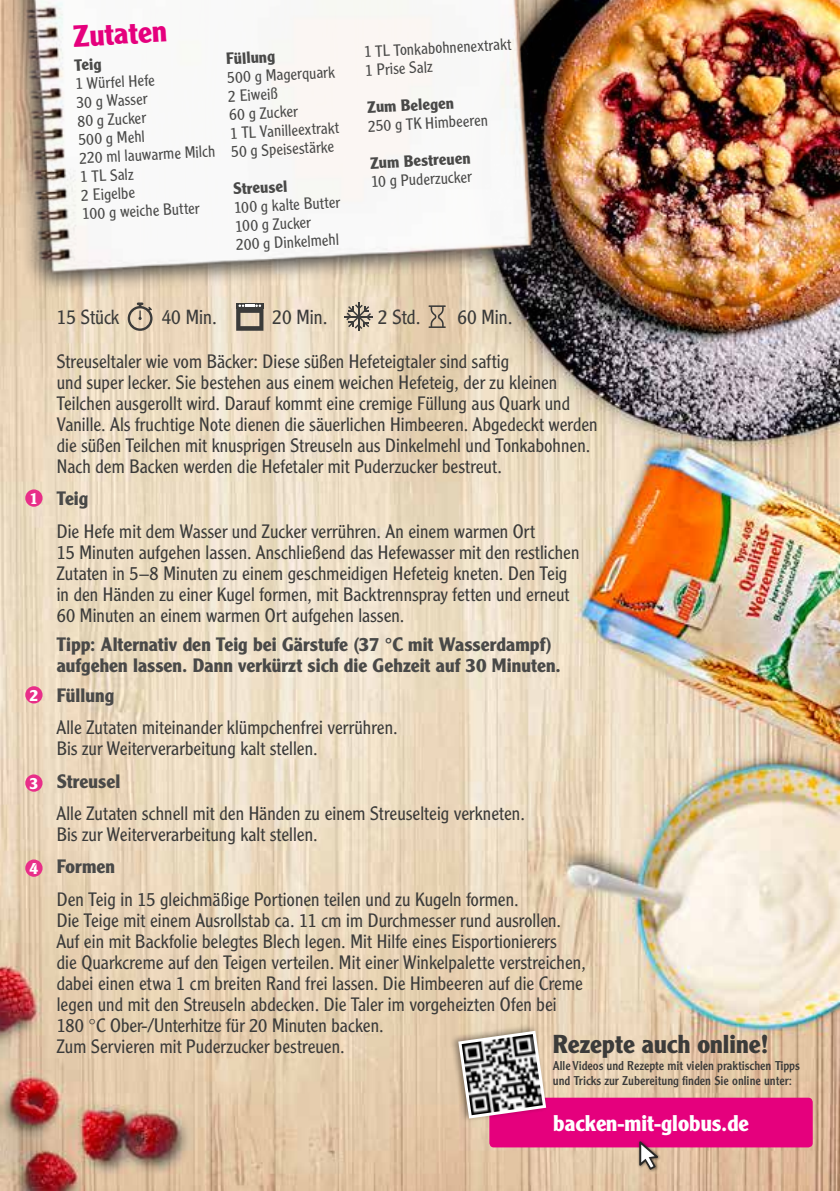
<style>
.page{position:relative;width:840px;height:1191px;background:#fff}
.page>*{position:absolute;margin:0;border:0;box-sizing:border-box;transform-origin:0 0}
.t1{font:700 30px "Clearface Gothic LT Std";color:#e5007d}
.t2{font:700 25.4px "Clearface Gothic LT Std";color:#3b3b3a}
.t3{font:700 22.2px "Clearface Gothic LT Std";color:#fff}
.t4{font:300 20px "Clearface Gothic LT Std";color:#3b3b3a}
.t5{font:300 19px/21px "Clearface Gothic LT Std";letter-spacing:.005em;color:#3b3b3a}
.t6{font:700 19px/21px "Clearface Gothic LT Std";letter-spacing:.005em;color:#494948}
.t7{font:300 16px/18.6px "Clearface Gothic LT Std";color:#494948}
.t8{font:700 16px "Clearface Gothic LT Std";color:#494948}
.t9{font:700 16px "Clearface Gothic LT Std";color:#fff}
.t10{font:12.6px/15.2px "Clearface Gothic LT Std";color:#3b3b3a}
</style>
<div class="page">
<img style="left:0;top:0;width:839px;height:1191px">
<img style="left:0;top:0;width:660px;height:366px">
<div style="left:25px;top:489px;width:18px;height:18px;background:#e82e89;border-radius:50%"></div>
<div style="left:25px;top:686px;width:18px;height:17px;background:#e82e89;border-radius:50%"></div>
<div style="left:25px;top:774px;width:18px;height:17px;background:#e82e89;border-radius:50%"></div>
<svg style="left:428px;top:305px;width:17px;height:23px"></svg>
<svg style="left:128px;top:302px;width:24px;height:29px"></svg>
<div style="left:236px;top:302px;width:27px;height:6px;background:#3b3b3a"></div>
<svg style="left:236px;top:304px;width:27px;height:27px"></svg>
<svg style="left:344px;top:302px;width:28px;height:29px"></svg>
<div style="left:25px;top:859px;width:18px;height:17px;background:#e82e89;border-radius:50%"></div>
<div style="left:489px;top:1097px;width:323px;height:50px;background:#e5007d;border-radius:5px"></div>
<div style="left:637px;top:1139px;width:23px;height:33px;background:#000;opacity:.45"></div>
<svg style="left:639px;top:1141px;width:18px;height:28px"></svg>
<div style="left:450px;top:1024px;width:99px;height:99px;background:#000;opacity:.4"></div>
<svg style="left:458px;top:1030px;width:88px;height:88px"></svg>
<img style="left:461px;top:1034px;width:81px;height:81px">
<h1 class="t1" style="left:72px;top:19px;width:95px;rotate:-3deg">Zutaten</h1>
<p class="t8" style="left:74px;top:56px;width:28px;rotate:-3deg">Teig</p>
<p class="t7" style="left:75px;top:74px;width:138px;rotate:-3deg">1 Würfel Hefe<br>30 g Wasser<br>80 g Zucker<br>500 g Mehl<br>220 ml lauwarme Milch<br>1 TL Salz<br>2 Eigelbe<br>100 g weiche Butter</p>
<p class="t8" style="left:226px;top:49px;width:50px;rotate:-3deg">Füllung</p>
<p class="t7" style="left:227px;top:68px;width:110px;rotate:-3deg">500 g Magerquark<br>2 Eiweiß<br>60 g Zucker<br>1 TL Vanilleextrakt<br>50 g Speisestärke</p>
<p class="t8" style="left:232px;top:179px;width:56px;rotate:-3deg">Streusel</p>
<p class="t7" style="left:233px;top:198px;width:107px;rotate:-3deg">100 g kalte Butter<br>100 g Zucker<br>200 g Dinkelmehl</p>
<p class="t7" style="left:363px;top:42px;width:149px;rotate:-3deg">1 TL Tonkabohnenextrakt<br>1 Prise Salz</p>
<p class="t8" style="left:366px;top:98px;width:88px;rotate:-3deg">Zum Belegen</p>
<p class="t7" style="left:367px;top:117px;width:121px;rotate:-3deg">250 g TK Himbeeren</p>
<p class="t8" style="left:369px;top:154px;width:102px;rotate:-3deg">Zum Bestreuen</p>
<p class="t7" style="left:370px;top:172px;width:102px;rotate:-3deg">10 g Puderzucker</p>
<p class="t9" style="left:29px;top:489px;width:10px">1</p>
<p class="t9" style="left:29px;top:685px;width:10px">2</p>
<p class="t9" style="left:29px;top:774px;width:10px">3</p>
<p class="t9" style="left:29px;top:859px;width:10px">4</p>
<p class="t4" style="left:161px;top:305px;width:57px">40 Min.</p>
<p class="t4" style="left:272px;top:305px;width:57px">20 Min.</p>
<p class="t4" style="left:378px;top:305px;width:44px">2 Std.</p>
<p class="t4" style="left:457px;top:305px;width:57px">60 Min.</p>
<p class="t4" style="left:57px;top:305px;width:64px">15 Stück</p>
<p class="t5" style="left:57px;top:351px;width:542px">Streuseltaler wie vom Bäcker: Diese süßen Hefeteigtaler sind saftig<br>und super lecker. Sie bestehen aus einem weichen Hefeteig, der zu kleinen Teilchen ausgerollt wird. Darauf kommt eine cremige Füllung aus Quark und Vanille. Als fruchtige Note dienen die säuerlichen Himbeeren. Abgedeckt werden die süßen Teilchen mit knusprigen Streuseln aus Dinkelmehl und Tonkabohnen.<br>Nach dem Backen werden die Hefetaler mit Puderzucker bestreut.</p>
<p class="t6" style="left:57px;top:488px;width:33px">Teig</p>
<p class="t5" style="left:57px;top:520px;width:524px">Die Hefe mit dem Wasser und Zucker verrühren. An einem warmen Ort<br>15 Minuten aufgehen lassen. Anschließend das Hefewasser mit den restlichen Zutaten in 5–8 Minuten zu einem geschmeidigen Hefeteig kneten. Den Teig in den Händen zu einer Kugel formen, mit Backtrennspray fetten und erneut 60 Minuten an einem warmen Ort aufgehen lassen.</p>
<p class="t6" style="left:57px;top:634px;width:505px">Tipp: Alternativ den Teig bei Gärstufe (37 °C mit Wasserdampf) aufgehen lassen. Dann verkürzt sich die Gehzeit auf 30 Minuten.</p>
<p class="t6" style="left:57px;top:685px;width:59px">Füllung</p>
<p class="t5" style="left:57px;top:717px;width:342px">Alle Zutaten miteinander klümpchenfrei verrühren.<br>Bis zur Weiterverarbeitung kalt stellen.</p>
<p class="t6" style="left:57px;top:770px;width:65px">Streusel</p>
<p class="t5" style="left:57px;top:802px;width:469px">Alle Zutaten schnell mit den Händen zu einem Streuselteig verkneten.<br>Bis zur Weiterverarbeitung kalt stellen.</p>
<p class="t6" style="left:57px;top:856px;width:60px">Formen</p>
<p class="t5" style="left:57px;top:888px;width:530px">Den Teig in 15 gleichmäßige Portionen teilen und zu Kugeln formen.<br>Die Teige mit einem Ausrollstab ca. 11 cm im Durchmesser rund ausrollen.<br>Auf ein mit Backfolie belegtes Blech legen. Mit Hilfe eines Eisportionierers<br>die Quarkcreme auf den Teigen verteilen. Mit einer Winkelpalette verstreichen, dabei einen etwa 1 cm breiten Rand frei lassen. Die Himbeeren auf die Creme legen und mit den Streuseln abdecken. Die Taler im vorgeheizten Ofen bei 180 °C Ober-/Unterhitze für 20 Minuten backen.<br>Zum Servieren mit Puderzucker bestreuen.</p>
<h2 class="t2" style="left:552px;top:1029px;width:217px">Rezepte auch online!</h2>
<p class="t10" style="left:552px;top:1057px;width:248px">Alle Videos und Rezepte mit vielen praktischen Tipps und Tricks zur Zubereitung finden Sie online unter:</p>
<p class="t3" style="left:553px;top:1109px;width:197px">backen-mit-globus.de</p>
</div>
